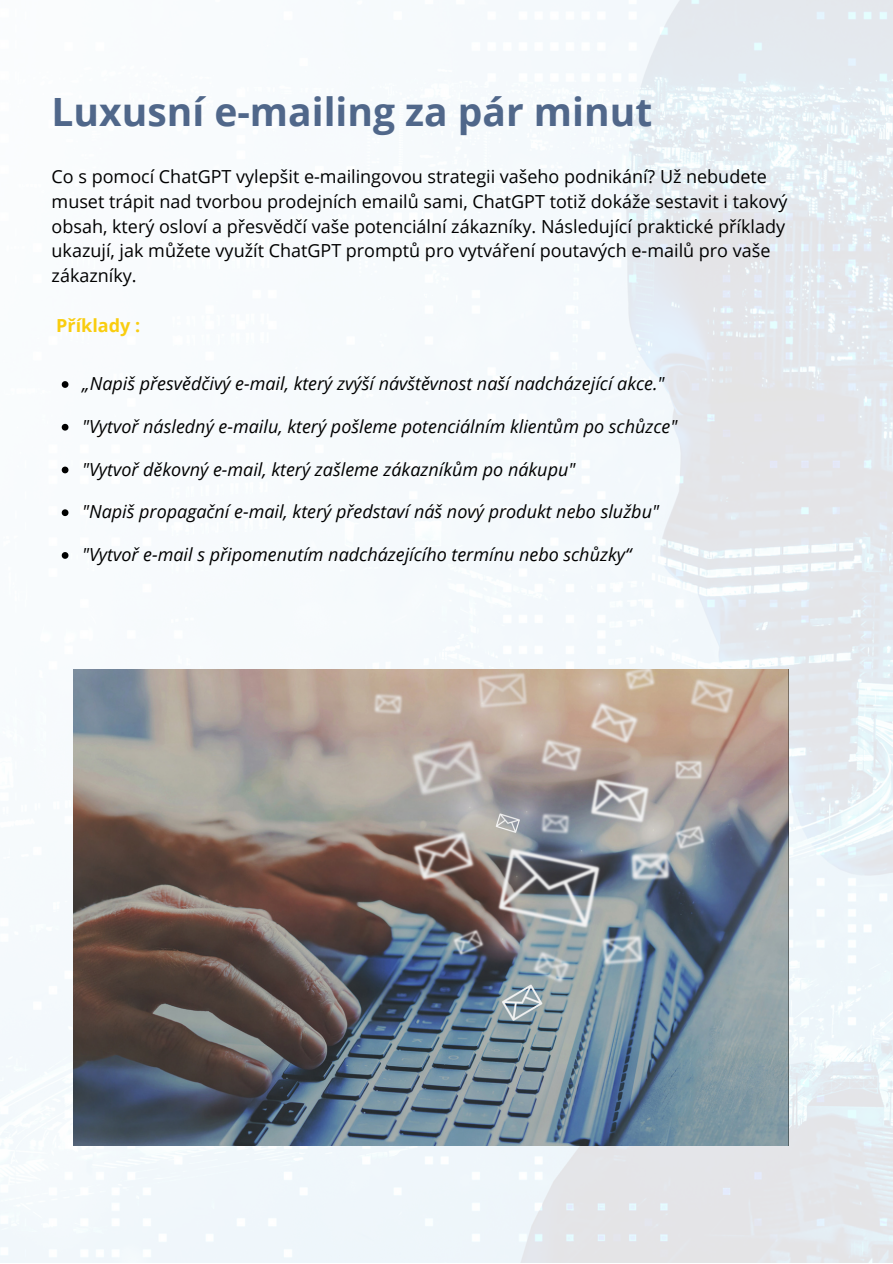
<style>
.page{position:relative;width:893px;height:1264px;background:#fff}
.page>*{position:absolute;margin:0;border:0;box-sizing:border-box;transform-origin:0 0}
.t1{font:700 39px "Open Sans";color:#50678a}
.t2{font:18px/24.8px "Open Sans";color:#000}
.t3{font:italic 18px "Open Sans";color:#000}
.t4{font:700 18px "Open Sans";color:#f9cd0f}
</style>
<div class="page">
<img style="left:0;top:0;width:892px;height:1262px">
<img style="left:74px;top:669px;width:714px;height:476px">
<svg style="left:62px;top:381px;width:6px;height:7px"></svg>
<svg style="left:62px;top:424px;width:6px;height:6px"></svg>
<svg style="left:62px;top:466px;width:6px;height:7px"></svg>
<svg style="left:62px;top:509px;width:6px;height:7px"></svg>
<svg style="left:62px;top:552px;width:6px;height:7px"></svg>
<h1 class="t1" style="left:52px;top:84px;width:602px">Luxusní e-mailing za pár minut</h1>
<p class="t2" style="left:52px;top:164px;width:737px">Co s pomocí ChatGPT vylepšit e-mailingovou strategii vašeho podnikání? Už nebudete muset trápit nad tvorbou prodejních emailů sami, ChatGPT totiž dokáže sestavit i takový obsah, který osloví a přesvědčí vaše potenciální zákazníky. Následující praktické příklady ukazují, jak můžete využít ChatGPT promptů pro vytváření poutavých e-mailů pro vaše zákazníky.</p>
<p class="t4" style="left:56px;top:312px;width:85px">Příklady :</p>
<p class="t3" style="left:82px;top:371px;width:584px">„Napiš přesvědčivý e-mail, který zvýší návštěvnost naší nadcházející akce."</p>
<p class="t3" style="left:82px;top:413px;width:596px">"Vytvoř následný e-mailu, který pošleme potenciálním klientům po schůzce"</p>
<p class="t3" style="left:82px;top:456px;width:494px">"Vytvoř děkovný e-mail, který zašleme zákazníkům po nákupu"</p>
<p class="t3" style="left:82px;top:499px;width:578px">"Napiš propagační e-mail, který představí náš nový produkt nebo službu"</p>
<p class="t3" style="left:82px;top:542px;width:550px">"Vytvoř e-mail s připomenutím nadcházejícího termínu nebo schůzky“</p>
</div>
